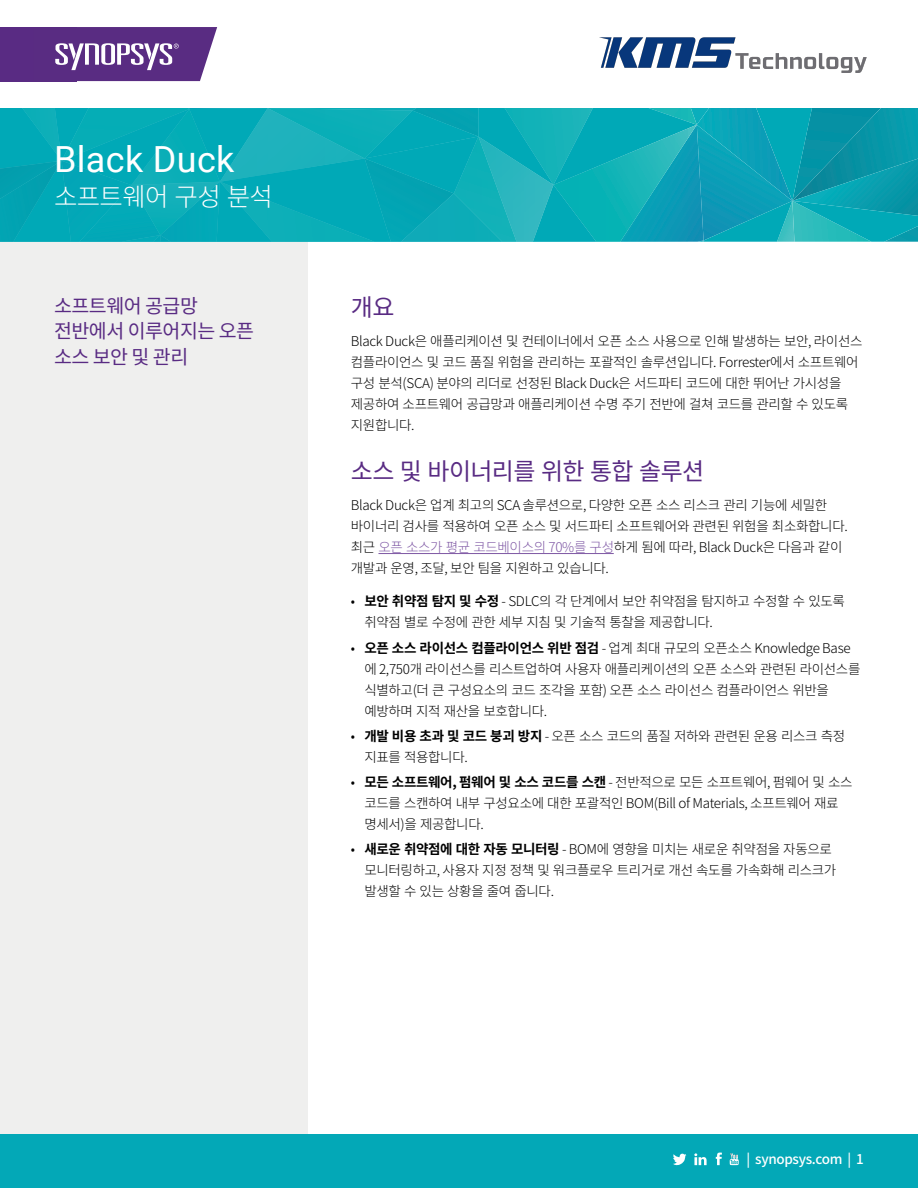
<style>
.page{position:relative;width:918px;height:1188px;background:#fff}
.page>*{position:absolute;margin:0;border:0;box-sizing:border-box;transform-origin:0 0}
.t1{font:36px "Roboto";letter-spacing:.01em;color:#fff}
.SUB-TITLE{font:300 25.5px "Noto Sans KR";letter-spacing:-.025em;color:#fff}
.HEADING_1{font:24px "Noto Sans KR";letter-spacing:-.025em;color:#592b83}
.ABSTRACT{font:19.5px/25.5px "Noto Sans KR";letter-spacing:-.025em;color:#592b83}
.BODY_COPY{font:300 13.5px/21px "Noto Sans KR";letter-spacing:-.025em;color:#000}
.t2{font:500 13.5px "Noto Sans KR";letter-spacing:-.025em;color:#fff}
.s1{color:#7e57a4}
.s2{font-weight:700}
</style>
<div class="page">
<div style="left:0;top:162px;width:308px;height:1026px;background:#efefee"></div>
<svg style="left:688px;top:108px;width:230px;height:134px;background:#0ba0b2"></svg>
<svg style="left:0;top:108px;width:688px;height:134px;background:#09abb7"></svg>
<div style="left:0;top:27px;width:77px;height:54px;background:#592b83"></div>
<div style="left:0;top:1134px;width:918px;height:54px;background:#03a8b7"></div>
<svg style="left:55px;top:27px;width:162px;height:54px"></svg>
<svg style="left:673px;top:1153px;width:13px;height:12px"></svg>
<svg style="left:716px;top:1152px;width:6px;height:13px"></svg>
<svg style="left:730px;top:1153px;width:9px;height:12px"></svg>
<svg style="left:694px;top:1153px;width:13px;height:12px"></svg>
<hr style="left:378px;top:553px;width:236px;height:1px;background:#7e57a4">
<img style="left:599px;top:37px;width:268px;height:35px">
<p class="t1" style="left:54px;top:134px;width:182px">Black Duck</p>
<p class="SUB-TITLE" style="left:54px;top:183px;width:221px">소프트웨어 구성 분석</p>
<p class="ABSTRACT" style="left:54px;top:293px;width:202px">소프트웨어 공급망 전반에서 이루어지는 오픈 소스 보안 및 관리</p>
<p class="HEADING_1" style="left:351px;top:294px;width:45px">개요</p>
<p class="BODY_COPY" style="left:351px;top:331px;width:513px">Black Duck은 애플리케이션 및 컨테이너에서 오픈 소스 사용으로 인해 발생하는 보안, 라이선스 컴플라이언스 및 코드 품질 위험을 관리하는 포괄적인 솔루션입니다. Forrester에서 소프트웨어 구성 분석(SCA) 분야의 리더로 선정된 Black Duck은 서드파티 코드에 대한 뛰어난 가시성을 제공하여 소프트웨어 공급망과 애플리케이션 수명 주기 전반에 걸쳐 코드를 관리할 수 있도록 지원합니다.</p>
<p class="HEADING_1" style="left:351px;top:458px;width:355px">소스 및 바이너리를 위한 통합 솔루션</p>
<p class="BODY_COPY" style="left:351px;top:494px;width:498px">Black Duck은 업계 최고의 SCA 솔루션으로, 다양한 오픈 소스 리스크 관리 기능에 세밀한 바이너리 검사를 적용하여 오픈 소스 및 서드파티 소프트웨어와 관련된 위험을 최소화합니다. 최근 <span class="s1">오픈 소스가 평균 코드베이스의 70%를 구성</span>하게 됨에 따라, Black Duck은 다음과 같이 개발과 운영, 조달, 보안 팀을 지원하고 있습니다.</p>
<p class="BODY_COPY" style="left:364px;top:591px;width:482px;text-indent:-14px">• <span class="s2">보안 취약점 탐지 및 수정</span> - SDLC의 각 단계에서 보안 취약점을 탐지하고 수정할 수 있도록 취약점 별로 수정에 관한 세부 지침 및 기술적 통찰을 제공합니다.</p>
<p class="BODY_COPY" style="left:364px;top:637px;width:498px;text-indent:-14px">• <span class="s2">오픈 소스 라이선스 컴플라이언스 위반 점검</span> - 업계 최대 규모의 오픈소스 Knowledge Base 에 2,750개 라이선스를 리스트업하여 사용자 애플리케이션의 오픈 소스와 관련된 라이선스를 식별하고(더 큰 구성요소의 코드 조각을 포함) 오픈 소스 라이선스 컴플라이언스 위반을 예방하며 지적 재산을 보호합니다.</p>
<p class="BODY_COPY" style="left:364px;top:726px;width:482px;text-indent:-14px">• <span class="s2">개발 비용 초과 및 코드 붕괴 방지</span> - 오픈 소스 코드의 품질 저하와 관련된 운용 리스크 측정 지표를 적용합니다.</p>
<p class="BODY_COPY" style="left:364px;top:772px;width:490px;text-indent:-14px">• <span class="s2">모든 소프트웨어, 펌웨어 및 소스 코드를 스캔</span> - 전반적으로 모든 소프트웨어, 펌웨어 및 소스 코드를 스캔하여 내부 구성요소에 대한 포괄적인 BOM(Bill of Materials, 소프트웨어 재료 명세서)을 제공합니다.</p>
<p class="BODY_COPY" style="left:364px;top:839px;width:473px;text-indent:-14px">• <span class="s2">새로운 취약점에 대한 자동 모니터링</span> - BOM에 영향을 미치는 새로운 취약점을 자동으로 모니터링하고, 사용자 지정 정책 및 워크플로우 트리거로 개선 속도를 가속화해 리스크가 발생할 수 있는 상황을 줄여 줍니다.</p>
<p class="t2" style="left:746px;top:1151px;width:119px">| synopsys.com | 1</p>
</div>
